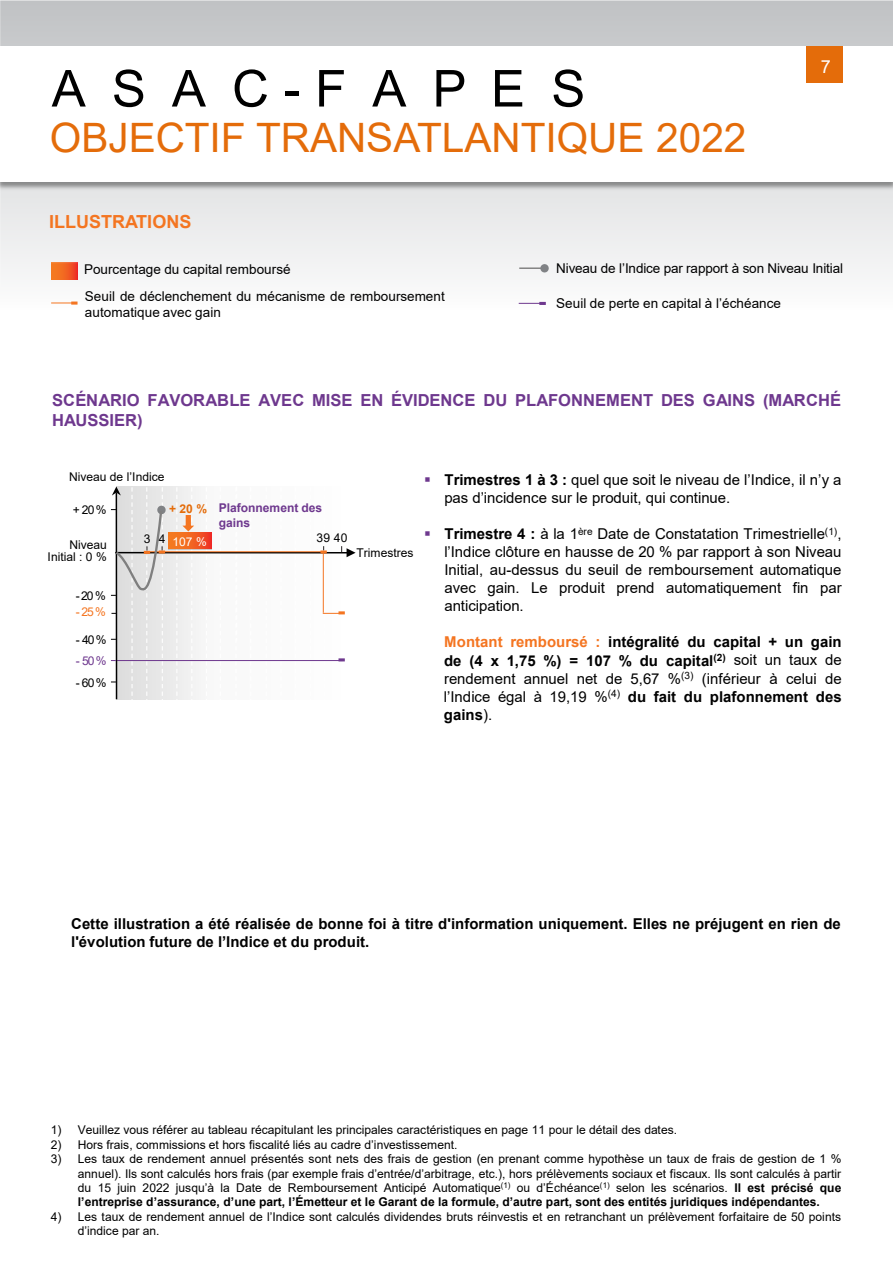
<style>
.page{position:relative;width:893px;height:1264px;background:#fff}
.page>*{position:absolute;margin:0;border:0;box-sizing:border-box;transform-origin:0 0}
.t1{font:51px "Arial";color:#000}
.t2{font:40.5px "Arial";color:#e46c0a}
.t3{font:700 18px "Arial";color:#f47521}
.t4{font:18px "Arial";color:#fff}
.t5{font:700 16.5px/19.8px "Arial";letter-spacing:-.005em;color:#6e388e}
.t6{font:700 15px/18px "Arial";letter-spacing:.005em;color:#000}
.t7{font:15px/18px "Arial";color:#000}
.t8{font:13.5px/16.2px "Arial";letter-spacing:.005em;color:#000}
.t9{font:12px/14.4px "Arial";letter-spacing:-.005em;color:#000;text-align:right}
.t10{font:700 12px/14.4px "Arial";color:#6e388e}
.t11{font:12px "Arial";color:#fff}
.t12{font:700 12px "Arial";color:#e46c0a}
.t13{font:12px "Arial";color:#6e388e}
.t14{font:12px "Arial";color:#f47521}
.s1{color:#6e388e}
.s2{font-weight:700}
.s3{color:#f47521}
.s4{font-weight:400}
</style>
<div class="page">
<img style="left:0;top:0;width:892px;height:700px">
<img style="left:0;top:44px;width:892px;height:148px">
<div style="left:0;top:46px;width:892px;height:135px;background:#fff"></div>
<div style="left:806px;top:46px;width:36px;height:36px;background:#e46c0a"></div>
<div style="left:116px;top:486px;width:303px;height:213px;background:#fcfcfc"></div>
<img style="left:168px;top:532px;width:43px;height:17px">
<hr style="left:117px;top:660px;width:225px;height:1px;background:#6e388e">
<hr style="left:115px;top:551px;width:233px;height:2px;background:#000">
<hr style="left:147px;top:551px;width:176px;height:1px;background:#f47521">
<img style="left:52px;top:262px;width:25px;height:17px">
<hr style="left:519px;top:267px;width:25px;height:2px;background:#7f7f7f">
<svg style="left:540px;top:264px;width:8px;height:8px"></svg>
<svg style="left:51px;top:301px;width:26px;height:3px"></svg>
<svg style="left:518px;top:302px;width:27px;height:3px"></svg>
<svg style="left:176px;top:487px;width:22px;height:212px"></svg>
<svg style="left:320px;top:546px;width:35px;height:116px"></svg>
<svg style="left:111px;top:486px;width:55px;height:213px;background:#dad9d9"></svg>
<h1 class="t1" style="left:52px;top:53px;width:535px">A S A C -F A PE S</h1>
<h2 class="t2" style="left:50px;top:110px;width:698px">OBJECTIF TRANSATLANTIQUE 2022</h2>
<p class="t4" style="left:814px;top:54px;width:24px">‹#›7</p>
<p class="t3" style="left:49px;top:209px;width:144px">ILLUSTRATIONS</p>
<p class="t8" style="left:84px;top:261px;width:208px">Pourcentage du capital remboursé</p>
<p class="t8" style="left:85px;top:288px;width:361px">Seuil de déclenchement du mécanisme de remboursement automatique avec gain</p>
<p class="t8" style="left:556px;top:260px;width:288px">Niveau de l’Indice par rapport à son Niveau Initial</p>
<p class="t8" style="left:556px;top:294px;width:226px">Seuil de perte en capital à l’échéance</p>
<p class="t5" style="left:52px;top:390px;width:790px">SCÉNARIO FAVORABLE AVEC MISE EN ÉVIDENCE DU PLAFONNEMENT DES GAINS (MARCHÉ<br>HAUSSIER)</p>
<p class="t9" style="left:69px;top:469px;width:97px">Niveau de l’Indice</p>
<p class="t9" style="left:73px;top:503px;width:35px">+20%</p>
<p class="t9" style="left:48px;top:538px;width:61px;line-height:12.3px">Niveau<br>Initial : 0 %</p>
<p class="t9" style="left:76px;top:588px;width:31px">-20%</p>
<p class="t14" style="left:76px;top:603px;width:31px">-25%</p>
<p class="t9" style="left:76px;top:632px;width:32px">- 40 %</p>
<p class="t13" style="left:76px;top:652px;width:32px">-50%</p>
<p class="t9" style="left:76px;top:675px;width:32px">-60%</p>
<p class="t12" style="left:169px;top:500px;width:39px">+ 20 %</p>
<p class="t9" style="left:144px;top:531px;width:8px">3</p>
<p class="t9" style="left:159px;top:531px;width:8px">4</p>
<p class="t11" style="left:173px;top:533px;width:36px">107 %</p>
<p class="t10" style="left:219px;top:501px;width:105px">Plafonnement des gains</p>
<p class="t9" style="left:316px;top:530px;width:32px">39 40</p>
<p class="t9" style="left:356px;top:545px;width:59px">Trimestres</p>
<p class="t7" style="left:444px;top:471px;width:398px;text-indent:-20px"><span class="s1">▪</span> <span class="s2">Trimestres 1 à 3 :</span> quel que soit le niveau de l’Indice, il n’y a pas d’incidence sur le produit, qui continue.</p>
<p class="t7" style="left:444px;top:525px;width:399px;text-align:justify;text-indent:-20px"><span class="s1">▪</span> <span class="s2">Trimestre 4 :</span> à la 1<sup>ère</sup> Date de Constatation Trimestrielle<sup>(1)</sup>, l’Indice clôture en hausse de 20 % par rapport à son Niveau Initial, au-dessus du seuil de remboursement automatique avec gain. Le produit prend automatiquement fin par anticipation.</p>
<p class="t6" style="left:444px;top:633px;width:399px;text-align:justify"><span class="s3">Montant remboursé :</span> intégralité du capital + un gain de (4 x 1,75 %) = 107 % du capital<sup>(2)</sup> <span class="s4">soit un taux de rendement annuel net de 5,67 %</span><sup>(3)</sup> <span class="s4">(inférieur à celui de l’Indice égal à 19,19 %</span><sup>(4)</sup> du fait du plafonnement des gains<span class="s4">).</span></p>
<p class="t6" style="left:71px;top:914px;width:771px">Cette illustration a été réalisée de bonne foi à titre d'information uniquement. Elles ne préjugent en rien de l'évolution future de l’Indice et du produit.</p>
<p class="t9" style="left:51px;top:1122px;width:627px">1) Veuillez vous référer au tableau récapitulant les principales caractéristiques en page 11 pour le détail des dates.</p>
<p class="t9" style="left:51px;top:1136px;width:408px">2) Hors frais, commissions et hors fiscalité liés au cadre d’investissement.</p>
<p class="t9" style="left:78px;top:1151px;width:765px;text-align:justify;text-indent:-27px">3) Les taux de rendement annuel présentés sont nets des frais de gestion (en prenant comme hypothèse un taux de frais de gestion de 1 % annuel). Ils sont calculés hors frais (par exemple frais d’entrée/d’arbitrage, etc.), hors prélèvements sociaux et fiscaux. Ils sont calculés à partir du 15 juin 2022 jusqu’à la Date de Remboursement Anticipé Automatique<sup>(1)</sup> ou d’Échéance<sup>(1)</sup> selon les scénarios. <span class="s2">Il est précisé que l’entreprise d’assurance, d’une part, l’Émetteur et le Garant de la formule, d’autre part, sont des entités juridiques indépendantes.</span></p>
<p class="t9" style="left:78px;top:1208px;width:764px;text-align:left;text-indent:-27px">4) Les taux de rendement annuel de l’Indice sont calculés dividendes bruts réinvestis et en retranchant un prélèvement forfaitaire de 50 points d’indice par an.</p>
</div>
